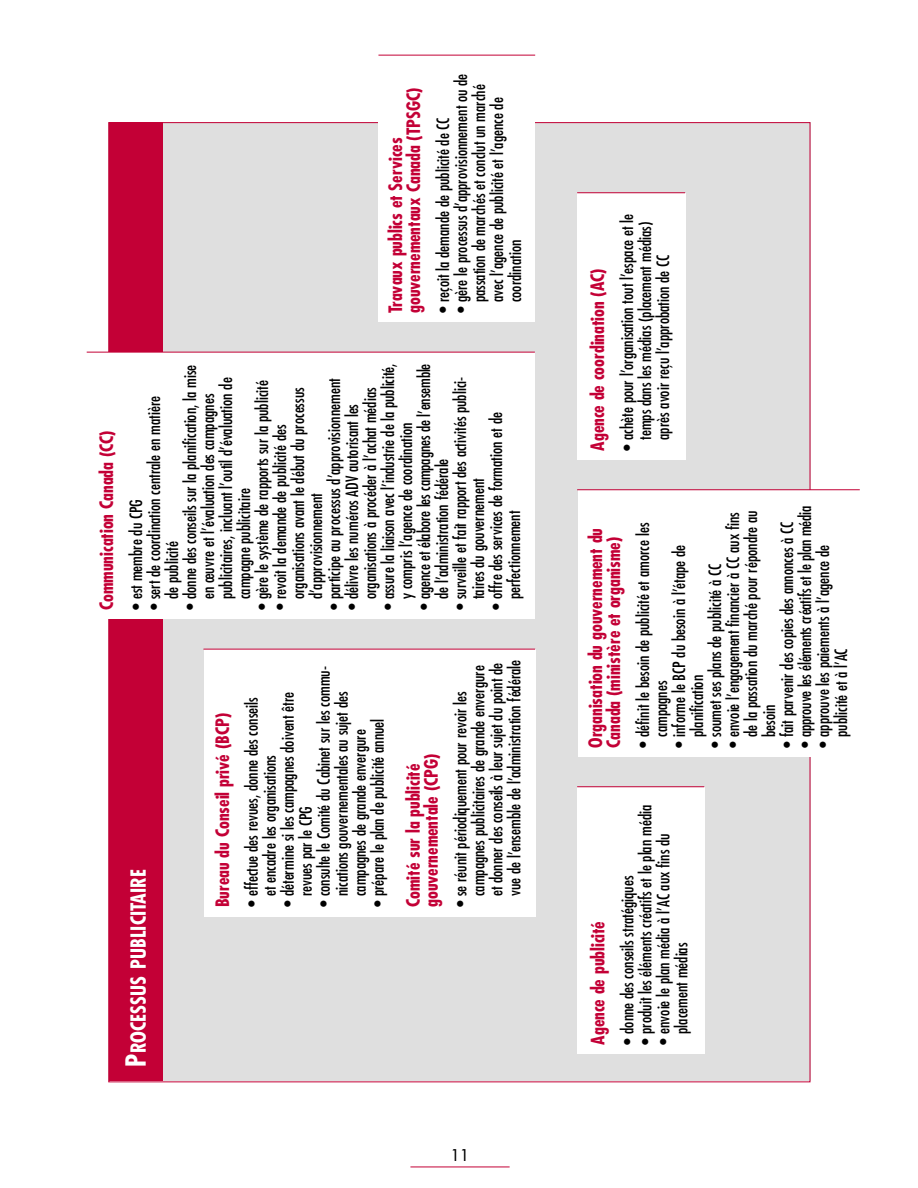
<style>
.page{position:relative;width:918px;height:1188px;background:#fff}
.page>*{position:absolute;margin:0;border:0;box-sizing:border-box;transform-origin:0 0}
.t1{font:700 condensed 20.25px "Futura";color:#fff}
.t2{font:700 condensed 18px/18px "Futura";color:#c30036}
.t3{font:condensed 16.5px/18px "Futura";color:#000}
.t4{font:15.75px "Futura";color:#000}
.s1{font-size:27px}
</style>
<div class="page">
<div style="left:108px;top:122px;width:702px;height:959px;background:#dfdfdf"></div>
<div style="left:109px;top:122px;width:53px;height:959px;background:#c30036"></div>
<div style="left:378px;top:55px;width:157px;height:267px;background:#fff"></div>
<hr style="left:378px;top:55px;width:157px;height:1px;background:#c30036">
<div style="left:88px;top:353px;width:447px;height:266px;background:#fff"></div>
<hr style="left:87px;top:352px;width:448px;height:1px;background:#c30036">
<div style="left:204px;top:649px;width:331px;height:267px;background:#fff"></div>
<hr style="left:203px;top:649px;width:332px;height:1px;background:#c30036">
<div style="left:577px;top:193px;width:109px;height:267px;background:#fff"></div>
<hr style="left:577px;top:192px;width:108px;height:1px;background:#c30036">
<div style="left:578px;top:490px;width:283px;height:267px;background:#fff"></div>
<hr style="left:577px;top:489px;width:283px;height:1px;background:#c30036">
<div style="left:577px;top:787px;width:128px;height:267px;background:#fff"></div>
<hr style="left:577px;top:786px;width:127px;height:1px;background:#c30036">
<hr style="left:410px;top:1167px;width:100px;height:1px;background:#c30036">
<p class="t2" style="left:388px;top:313px;width:227px;rotate:-90deg">Travaux publics et Services gouvernementaux Canada (TPSGC)</p>
<p class="t3" style="left:453px;top:302px;width:230px;text-indent:-11px;rotate:-90deg">• gère le processus d’approvisionnement ou de passation de marchés et conclut un marché avec l’agence de publicité et l’agence de coordination</p>
<p class="t3" style="left:435px;top:313px;width:197px;rotate:-90deg">• reçoit la demande de publicité de CC</p>
<p class="t2" style="left:99px;top:610px;width:181px;rotate:-90deg">Communication Canada (CC)</p>
<p class="t3" style="left:380px;top:599px;width:238px;text-indent:-11px;rotate:-90deg">• assure la liaison avec l’industrie de la publicité, y compris l’agence de coordination</p>
<p class="t3" style="left:416px;top:599px;width:237px;text-indent:-11px;rotate:-90deg">• agence et élabore les campagnes de l’ensemble de l’administration fédérale</p>
<p class="t3" style="left:182px;top:599px;width:236px;text-indent:-11px;rotate:-90deg">• donne des conseils sur la planification, la mise en œuvre et l’évaluation des campagnes publicitaires, incluant l’outil d’évaluation de campagne publicitaire</p>
<p class="t3" style="left:452px;top:599px;width:224px;text-indent:-11px;rotate:-90deg">• surveille et fait rapport des activités publici&shy;taires du gouvernement</p>
<p class="t3" style="left:254px;top:610px;width:231px;rotate:-90deg">• gère le système de rapports sur la publicité</p>
<p class="t3" style="left:272px;top:599px;width:213px;text-indent:-11px;rotate:-90deg">• revoit la demande de publicité des organisations avant le début du processus d’approvisionnement</p>
<p class="t3" style="left:326px;top:610px;width:233px;rotate:-90deg">• participe au processus d’approvisionnement</p>
<p class="t3" style="left:344px;top:599px;width:213px;text-indent:-11px;rotate:-90deg">• délivre les numéros ADV autorisant les organisations à procéder à l’achat médias</p>
<p class="t3" style="left:146px;top:599px;width:205px;text-indent:-11px;rotate:-90deg">• sert de coordination centrale en matière de publicité</p>
<p class="t3" style="left:488px;top:599px;width:189px;text-indent:-11px;rotate:-90deg">• offre des services de formation et de perfectionnement</p>
<p class="t3" style="left:128px;top:610px;width:112px;rotate:-90deg">• est membre du CPG</p>
<p class="t1" style="left:130px;top:1067px;width:199px;rotate:-90deg"><span class="s1">P</span>ROCESSUS PUBLICITAIRE</p>
<p class="t2" style="left:215px;top:907px;width:196px;rotate:-90deg">Bureau du Conseil privé (BCP)</p>
<p class="t3" style="left:316px;top:896px;width:232px;text-indent:-11px;rotate:-90deg">• consulte le Comité du Cabinet sur les commu&shy;nications gouvernementales au sujet des campagnes de grande envergure</p>
<p class="t3" style="left:244px;top:896px;width:200px;text-indent:-11px;rotate:-90deg">• effectue des revues, donne des conseils et encadre les organisations</p>
<p class="t3" style="left:280px;top:896px;width:206px;text-indent:-11px;rotate:-90deg">• détermine si les campagnes doivent être revues par le CPG</p>
<p class="t3" style="left:370px;top:907px;width:190px;rotate:-90deg">• prépare le plan de publicité annuel</p>
<p class="t2" style="left:406px;top:907px;width:155px;rotate:-90deg">Comité sur la publicité gouvernementale (CPG)</p>
<p class="t3" style="left:453px;top:896px;width:238px;text-indent:-11px;rotate:-90deg">• se réunit périodiquement pour revoir les campagnes publicitaires de grande envergure et donner des conseils à leur sujet du point de vue de l’ensemble de l’administration fédérale</p>
<p class="t4" style="left:451px;top:1147px;width:20px">11</p>
<p class="t2" style="left:590px;top:451px;width:184px;rotate:-90deg">Agence de coordination (AC)</p>
<p class="t3" style="left:619px;top:440px;width:227px;text-indent:-11px;rotate:-90deg">• achète pour l’organisation tout l’espace et le temps dans les médias (placement médias) après avoir reçu l’approbation de CC</p>
<p class="t3" style="left:797px;top:748px;width:243px;rotate:-90deg">• approuve les éléments créatifs et le plan média</p>
<p class="t3" style="left:725px;top:737px;width:228px;text-align:justify;text-indent:-11px;rotate:-90deg">• envoie l’engagement financier à CC aux fins de la passation du marché pour répondre au besoin</p>
<p class="t3" style="left:779px;top:748px;width:227px;rotate:-90deg">• fait parvenir des copies des annonces à CC</p>
<p class="t2" style="left:588px;top:748px;width:221px;rotate:-90deg">Organisation du gouvernement du<br>Canada (ministère et organisme)</p>
<p class="t3" style="left:635px;top:737px;width:216px;text-indent:-11px;rotate:-90deg">• définit le besoin de publicité et amorce les campagnes</p>
<p class="t3" style="left:671px;top:737px;width:194px;text-indent:-11px;rotate:-90deg">• informe le BCP du besoin à l’étape de planification</p>
<p class="t3" style="left:815px;top:737px;width:193px;text-indent:-11px;rotate:-90deg">• approuve les paiements à l’agence de publicité et à l’AC</p>
<p class="t3" style="left:707px;top:748px;width:185px;rotate:-90deg">• soumet ses plans de publicité à CC</p>
<p class="t2" style="left:591px;top:1045px;width:125px;rotate:-90deg">Agence de publicité</p>
<p class="t3" style="left:638px;top:1045px;width:241px;rotate:-90deg">• produit les éléments créatifs et le plan média</p>
<p class="t3" style="left:656px;top:1034px;width:202px;text-indent:-11px;rotate:-90deg">• envoie le plan média à l’AC aux fins du placement médias</p>
<p class="t3" style="left:620px;top:1045px;width:171px;rotate:-90deg">• donne des conseils stratégiques</p>
</div>
